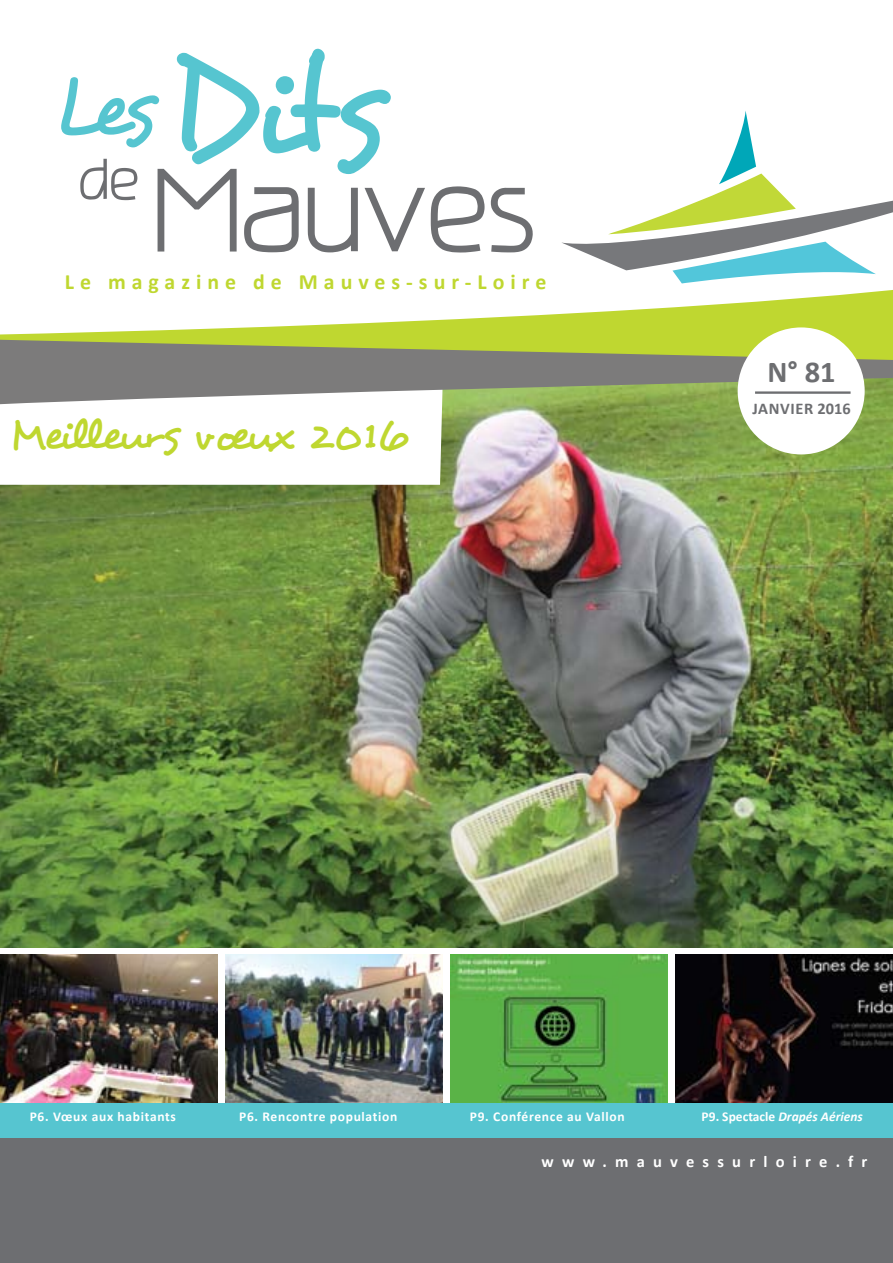
<style>
.page{position:relative;width:893px;height:1263px;background:#fff}
.page>*{position:absolute;margin:0;border:0;box-sizing:border-box;transform-origin:0 0}
.t1{font:136.35px "Desyrel";color:#56c5d0}
.t2{font:109.8px "amatracagrotesque";color:#6d6e71}
.t3{font:84px "Desyrel";color:#56c5d0}
.t4{font:53.55px "amatracagrotesque";color:#6d6e71}
.t5{font:45px "Desyrel";letter-spacing:-.065em;color:#bfd730}
.t6{font:700 30.45px "Calibri";color:#6d6e71}
.t7{font:700 21.9px "Calibri";letter-spacing:.275em;color:#bfd730}
.t8{font:700 16.5px "Calibri";letter-spacing:.5em;color:#fff}
.t9{font:700 16.35px "Calibri";letter-spacing:.015em;color:#6d6e71}
.t10{font:700 13.5px "Calibri";letter-spacing:.05em;color:#fff}
.t11{font:italic 700 13.5px "Calibri";color:#fff}
.s1{font-style:normal}
</style>
<div class="page">
<div style="left:0;top:946px;width:893px;height:317px;background:#6d6e71"></div>
<svg style="left:0;top:947px;width:893px;height:156px;fill:#fff"></svg>
<svg style="left:0;top:290px;width:893px;height:49px"></svg>
<img style="left:0;top:405px;width:893px;height:542px">
<svg style="left:0;top:405px;width:443px;height:80px"></svg>
<svg style="left:0;top:339px;width:893px;height:66px;fill:#7c7b7b"></svg>
<img style="left:0;top:954px;width:217px;height:149px">
<img style="left:225px;top:954px;width:218px;height:149px">
<img style="left:451px;top:954px;width:216px;height:149px">
<img style="left:676px;top:954px;width:217px;height:149px">
<div style="left:0;top:1103px;width:893px;height:34px;background:#56c5d0"></div>
<div style="left:738px;top:327px;width:127px;height:127px;background:#fff;border-radius:50%"></div>
<hr style="left:755px;top:391px;width:96px;height:3px;background:#6d6e71">
<svg style="left:562px;top:111px;width:331px;height:172px"></svg>
<h1 class="t1" style="left:168px;top:25px;width:217px">Dits</h1>
<h3 class="t3" style="left:53px;top:55px;width:103px">Les</h3>
<h3 class="t4" style="left:80px;top:136px;width:61px">de</h3>
<h2 class="t2" style="left:153px;top:121px;width:384px">Mauves</h2>
<h3 class="t7" style="left:65px;top:268px;width:483px">Le magazine de Mauves-sur-Loire</h3>
<h3 class="t5" style="left:10px;top:406px;width:400px">Meilleurs vœux 2016</h3>
<h3 class="t6" style="left:767px;top:353px;width:70px">N° 81</h3>
<p class="t9" style="left:753px;top:398px;width:100px">janvier 2016</p>
<p class="t10" style="left:30px;top:1108px;width:148px">P6. Vœux aux habitants</p>
<p class="t10" style="left:239px;top:1108px;width:160px">P6. Rencontre population</p>
<p class="t10" style="left:470px;top:1108px;width:156px">P9. Conférence au Vallon</p>
<p class="t11" style="left:702px;top:1108px;width:163px"><span class="s1">P9. Spectacle</span> Drapés Aériens</p>
<p class="t8" style="left:541px;top:1151px;width:327px">www.mauvessurloire.fr</p>
</div>
